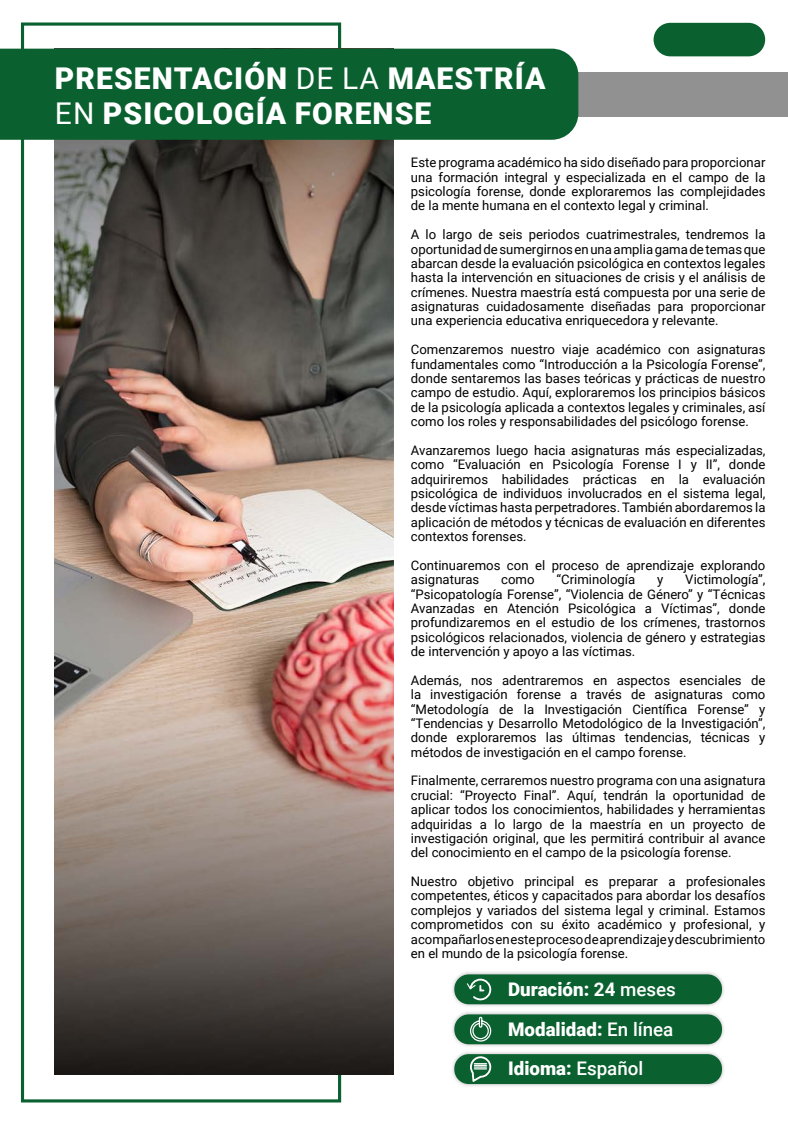
<style>
.page{position:relative;width:788px;height:1125px;background:#fff}
.page>*{position:absolute;margin:0;border:0;box-sizing:border-box;transform-origin:0 0}
.t1{font:900 30px/34.4px "Roboto";letter-spacing:.035em;color:#fff}
.t2{font:900 18.75px/39.8px "Roboto";color:#fff}
.t3{font:13.12px/14.4px "Roboto";color:#000;text-align:justify}
.s1{font-weight:400}
.s2{font-weight:700}
.s3{font-weight:500}
</style>
<div class="page">
<div style="left:543px;top:72px;width:245px;height:44px;background:#919191"></div>
<div style="left:653px;top:23px;width:112px;height:33px;background:#0a602f;border-radius:17px"></div>
<img style="left:54px;top:140px;width:340px;height:935px">
<div style="left:450px;top:970px;width:276px;height:39px;background:#000;opacity:.28"></div>
<div style="left:454px;top:974px;width:268px;height:30px;background:#0a602f;border-radius:14px"></div>
<div style="left:450px;top:1010px;width:276px;height:39px;background:#000;opacity:.28"></div>
<div style="left:454px;top:1014px;width:268px;height:30px;background:#0a602f;border-radius:14px"></div>
<div style="left:450px;top:1050px;width:276px;height:38px;background:#000;opacity:.28"></div>
<div style="left:454px;top:1054px;width:268px;height:30px;background:#0a602f;border-radius:14px"></div>
<div style="left:0;top:49px;width:578px;height:91px;background:#0a602f"></div>
<svg style="left:470px;top:1016px;width:22px;height:26px"></svg>
<svg style="left:466px;top:978px;width:26px;height:23px"></svg>
<svg style="left:470px;top:1056px;width:22px;height:26px"></svg>
<h1 class="t1" style="left:55px;top:60px;width:492px">PRESENTACIÓN <span class="s1">DE LA</span> MAESTRÍA<br><span class="s1">EN</span> PSICOLOGÍA FORENSE</h1>
<p class="t3" style="left:411px;top:155px;width:356px">Este programa académico ha sido diseñado para proporcionar una formación integral y especializada en el campo de la psicología forense, donde exploraremos las complejidades de la mente humana en el contexto legal y criminal.</p>
<p class="t3" style="left:411px;top:227px;width:356px">A lo largo de seis periodos cuatrimestrales, tendremos la oportunidad de sumergirnos en una amplia gama de temas que abarcan desde la evaluación psicológica en contextos legales hasta la intervención en situaciones de crisis y el análisis de crímenes. Nuestra maestría está compuesta por una serie de asignaturas cuidadosamente diseñadas para proporcionar una experiencia educativa enriquecedora y relevante.</p>
<p class="t3" style="left:411px;top:342px;width:356px">Comenzaremos nuestro viaje académico con asignaturas fundamentales como “Introducción a la Psicología Forense”, donde sentaremos las bases teóricas y prácticas de nuestro campo de estudio. Aquí, exploraremos los principios básicos de la psicología aplicada a contextos legales y criminales, así como los roles y responsabilidades del psicólogo forense.</p>
<p class="t3" style="left:411px;top:442px;width:356px">Avanzaremos luego hacia asignaturas más especializadas, como “Evaluación en Psicología Forense I y II”, donde adquiriremos habilidades prácticas en la evaluación psicológica de individuos involucrados en el sistema legal, desde víctimas hasta perpetradores. También abordaremos la aplicación de métodos y técnicas de evaluación en diferentes contextos forenses.</p>
<p class="t3" style="left:411px;top:557px;width:356px">Continuaremos con el proceso de aprendizaje explorando asignaturas</p>
<p class="t3" style="left:501px;top:572px;width:35px">como</p>
<p class="t3" style="left:556px;top:572px;width:80px">“Criminología</p>
<p class="t3" style="left:657px;top:572px;width:8px">y</p>
<p class="t3" style="left:411px;top:572px;width:356px;text-indent:274px">Victimología”, “Psicopatología Forense”, “Violencia de Género” y “Técnicas Avanzadas en Atención Psicológica a Víctimas”, donde profundizaremos en el estudio de los crímenes, trastornos psicológicos relacionados, violencia de género y estrategias de intervención y apoyo a las víctimas.</p>
<p class="t3" style="left:411px;top:673px;width:356px">Además, nos adentraremos en aspectos esenciales de la investigación forense a través de asignaturas como “Metodología de la Investigación Científica Forense” y “Tendencias y Desarrollo Metodológico de la Investigación”, donde exploraremos las últimas tendencias, técnicas y métodos de investigación en el campo forense.</p>
<p class="t3" style="left:411px;top:773px;width:356px">Finalmente, cerraremos nuestro programa con una asignatura crucial: “Proyecto Final”. Aquí, tendrán la oportunidad de aplicar todos los conocimientos, habilidades y herramientas adquiridas a lo largo de la maestría en un proyecto de investigación original, que les permitirá contribuir al avance del conocimiento en el campo de la psicología forense.</p>
<p class="t3" style="left:411px;top:874px;width:356px">Nuestro objetivo principal es preparar a profesionales competentes, éticos y capacitados para abordar los desafíos complejos y variados del sistema legal y criminal. Estamos comprometidos con su éxito académico y profesional, y acompañarlos en este proceso de aprendizaje y descubrimiento en el mundo de la psicología forense.</p>
<h2 class="t2" style="left:508px;top:969px;width:169px">Duración: <span class="s2">24</span> <span class="s3">meses<br></span>Modalidad: <span class="s3">En línea<br></span>Idioma: <span class="s3">Español</span></h2>
</div>
